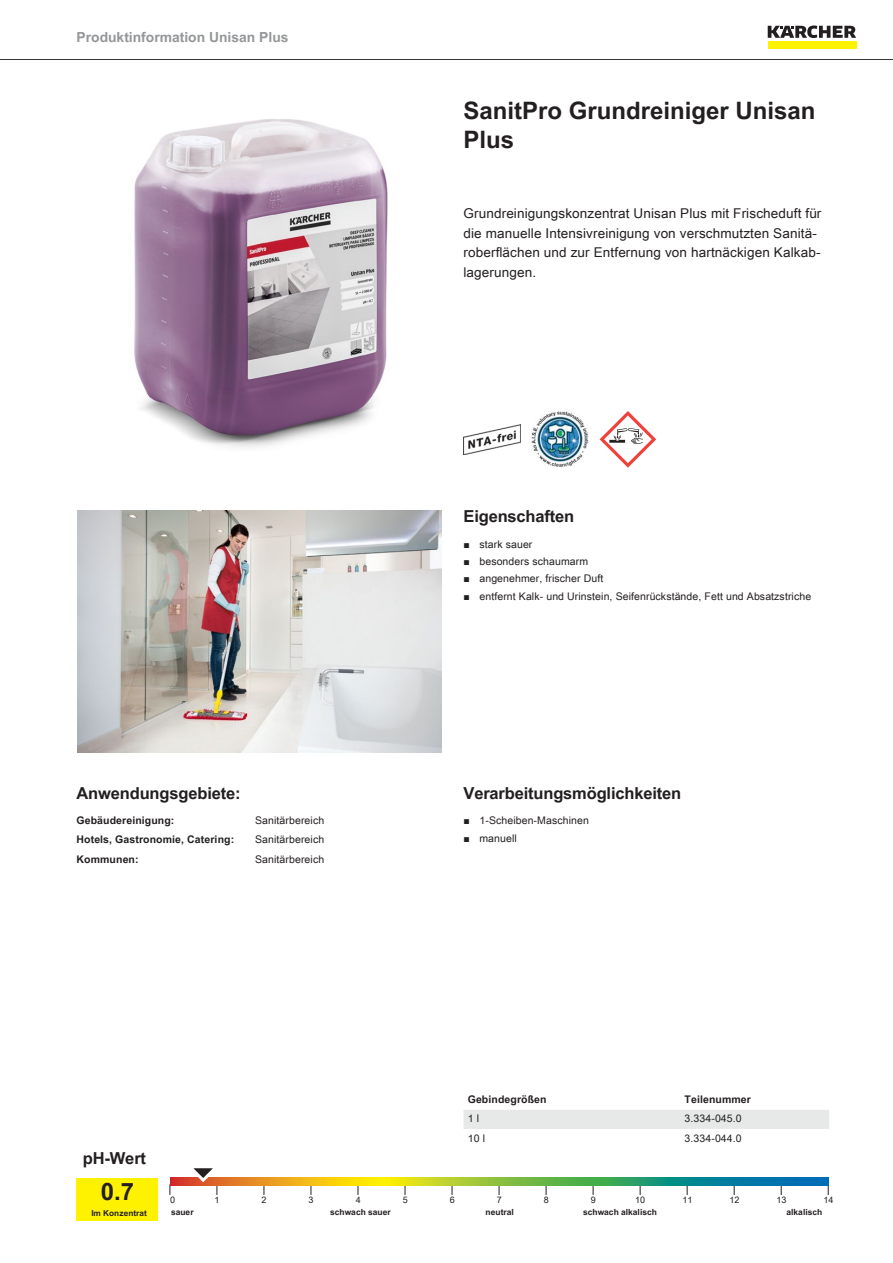
<style>
.page{position:relative;width:893px;height:1263px;background:#fff}
.page>*{position:absolute;margin:0;border:0;box-sizing:border-box;transform-origin:0 0}
.t1{font:700 24px/28.8px "Arial Unicode MS";color:#231f20}
.t2{font:700 16.5px "Arial Unicode MS";letter-spacing:-.01em;color:#231f20}
.t3{font:700 13.8px "Arial Unicode MS";color:#949698}
.t4{font:13.5px/19.5px "Arial Unicode MS";letter-spacing:.01em;color:#231f20}
.t5{font:10.5px "Arial Unicode MS";letter-spacing:.01em;color:#231f20}
.t6{font:700 10.5px "Arial Unicode MS";letter-spacing:.01em;color:#231f20}
.t7{font:9px "Arial Unicode MS";color:#231f20}
.t8{font:700 8.4px "Arial Unicode MS";color:#231f20}
.t9{font:700 8.25px "Arial Unicode MS";color:#231f20}
.s1{font-family:"Arial"}
</style>
<div class="page">
<hr style="left:0;top:59px;width:893px;height:1px;background:#231f20">
<div style="left:768px;top:42px;width:88px;height:7px;background:#fff200"></div>
<svg style="left:768px;top:26px;width:88px;height:12px"></svg>
<img style="left:134px;top:119px;width:254px;height:329px">
<img style="left:463px;top:424px;width:57px;height:30px">
<img style="left:531px;top:411px;width:57px;height:56px">
<svg style="left:600px;top:411px;width:56px;height:57px"></svg>
<img style="left:78px;top:510px;width:363px;height:243px">
<div style="left:77px;top:1178px;width:81px;height:42px;background:#fff200"></div>
<svg style="left:170px;top:1178px;width:658px;height:8px;background:#7da64e"></svg>
<svg style="left:186px;top:1168px;width:38px;height:27px"></svg>
<div style="left:463px;top:1110px;width:366px;height:19px;background:#e7e8e8"></div>
<h3 class="t3" style="left:77px;top:27px;width:214px">Produktinformation Unisan Plus</h3>
<h2 class="t2" style="left:77px;top:780px;width:166px">Anwendungsgebiete:</h2>
<p class="t6" style="left:77px;top:812px;width:99px">Gebäudereinigung:</p>
<p class="t5" style="left:255px;top:812px;width:71px">Sanitärbereich</p>
<p class="t6" style="left:77px;top:832px;width:159px">Hotels, Gastronomie, Catering:</p>
<p class="t5" style="left:255px;top:832px;width:71px">Sanitärbereich</p>
<p class="t6" style="left:77px;top:851px;width:64px">Kommunen:</p>
<p class="t5" style="left:255px;top:851px;width:71px">Sanitärbereich</p>
<h1 class="t1" style="left:463px;top:97px;width:354px">SanitPro Grundreiniger Unisan<br>Plus</h1>
<p class="t4" style="left:463px;top:203px;width:359px">Grundreinigungskonzentrat Unisan Plus mit Frischeduft für die manuelle Intensivreinigung von verschmutzten Sanitä&shy;roberflächen und zur Entfernung von hartnäckigen Kalkab&shy;lagerungen.</p>
<h2 class="t2" style="left:463px;top:504px;width:112px">Eigenschaften</h2>
<p class="t5" style="left:463px;top:536px;width:70px"><span class="s1">■</span> stark sauer</p>
<p class="t5" style="left:463px;top:554px;width:126px"><span class="s1">■</span> besonders schaumarm</p>
<p class="t5" style="left:463px;top:571px;width:141px"><span class="s1">■</span> angenehmer, frischer Duft</p>
<p class="t5" style="left:463px;top:588px;width:349px"><span class="s1">■</span> entfernt Kalk- und Urinstein, Seifenrückstände, Fett und Absatzstriche</p>
<h2 class="t2" style="left:463px;top:780px;width:219px">Verarbeitungsmöglichkeiten</h2>
<p class="t5" style="left:463px;top:813px;width:127px"><span class="s1">■</span> 1-Scheiben-Maschinen</p>
<p class="t5" style="left:463px;top:830px;width:55px"><span class="s1">■</span> manuell</p>
<p class="t6" style="left:468px;top:1092px;width:80px">Gebindegrößen</p>
<p class="t6" style="left:685px;top:1092px;width:68px">Teilenummer</p>
<p class="t5" style="left:468px;top:1111px;width:13px">1 l</p>
<p class="t5" style="left:685px;top:1111px;width:59px">3.334-045.0</p>
<p class="t5" style="left:468px;top:1130px;width:19px">10 l</p>
<p class="t5" style="left:685px;top:1130px;width:59px">3.334-044.0</p>
<h2 class="t2" style="left:83px;top:1146px;width:65px">pH-Wert</h2>
<h1 class="t1" style="left:101px;top:1178px;width:35px">0.7</h1>
<p class="t7" style="left:170px;top:1193px;width:7px">0</p>
<p class="t7" style="left:215px;top:1193px;width:7px">1</p>
<p class="t7" style="left:262px;top:1193px;width:7px">2</p>
<p class="t7" style="left:309px;top:1193px;width:7px">3</p>
<p class="t7" style="left:356px;top:1193px;width:7px">4</p>
<p class="t7" style="left:403px;top:1193px;width:7px">5</p>
<p class="t7" style="left:450px;top:1193px;width:7px">6</p>
<p class="t7" style="left:497px;top:1193px;width:7px">7</p>
<p class="t7" style="left:544px;top:1193px;width:7px">8</p>
<p class="t7" style="left:591px;top:1193px;width:7px">9</p>
<p class="t7" style="left:635px;top:1193px;width:12px">10</p>
<p class="t7" style="left:682px;top:1193px;width:12px">11</p>
<p class="t7" style="left:729px;top:1193px;width:12px">12</p>
<p class="t7" style="left:776px;top:1193px;width:12px">13</p>
<p class="t7" style="left:823px;top:1193px;width:12px">14</p>
<p class="t9" style="left:91px;top:1207px;width:57px">Im Konzentrat</p>
<p class="t8" style="left:171px;top:1206px;width:24px">sauer</p>
<p class="t8" style="left:330px;top:1206px;width:62px">schwach sauer</p>
<p class="t8" style="left:486px;top:1206px;width:30px">neutral</p>
<p class="t8" style="left:583px;top:1206px;width:75px">schwach alkalisch</p>
<p class="t8" style="left:786px;top:1206px;width:37px">alkalisch</p>
</div>
